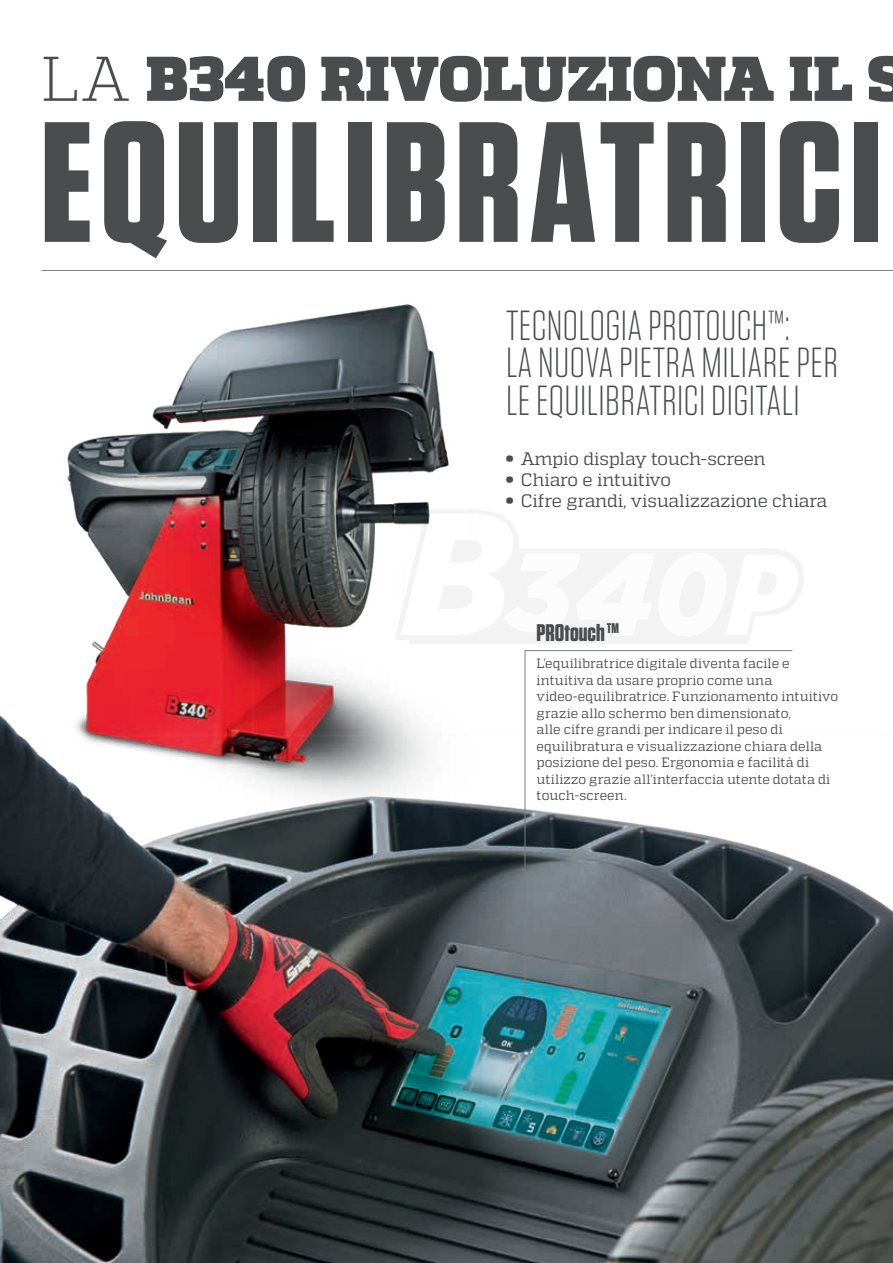
<style>
.page{position:relative;width:893px;height:1263px;background:#fff}
.page>*{position:absolute;margin:0;border:0;box-sizing:border-box;transform-origin:0 0}
.t1{font:700 171px "Tungsten";letter-spacing:.04em;color:#4b4c4d}
.t2{font:900 63px "Quadon";color:#4b4c4d}
.t3{font:300 42px/37.5px "Tungsten";letter-spacing:.01em;color:#4b4c4d}
.t4{font:700 24px "Tungsten";color:#4b4c4d}
.t5{font:18px "Quadon";letter-spacing:-.01em;color:#4b4c4d}
.t6{font:13.5px/16.5px "Quadon";letter-spacing:.005em;color:#4b4c4d}
.s1{font-weight:300}
</style>
<div class="page">
<svg style="left:473px;top:510px;width:331px;height:134px;fill:#f3f3f3"></svg>
<svg style="left:473px;top:513px;width:325px;height:123px"></svg>
<hr style="left:42px;top:270px;width:851px;height:1px;background:#7c7f82">
<img style="left:67px;top:304px;width:406px;height:400px">
<img style="left:0;top:704px;width:893px;height:559px">
<svg style="left:524px;top:650px;width:269px;height:344px"></svg>
<svg style="left:523px;top:992px;width:4px;height:4px"></svg>
<h2 class="t2" style="left:41px;top:41px;width:868px"><span class="s1">LA</span> B340 RIVOLUZIONA IL S</h2>
<h1 class="t1" style="left:41px;top:91px;width:843px">EQUILIBRATRICI</h1>
<h3 class="t3" style="left:506px;top:307px;width:334px">TECNOLOGIAPROTOUCH™:<br>LANUOVAPIETRA MILIAREPER<br>LEEQUILIBRATRICIDIGITALI</h3>
<h3 class="t5" style="left:506px;top:449px;width:261px">• Ampio display touch-screen</h3>
<h3 class="t5" style="left:506px;top:470px;width:166px">• Chiaro e intuitivo</h3>
<h3 class="t5" style="left:506px;top:491px;width:323px">• Cifre grandi, visualizzazione chiara</h3>
<h3 class="t4" style="left:537px;top:620px;width:84px">PROtouch<sup>TM</sup></h3>
<p class="t6" style="left:537px;top:655px;width:303px">L’equilibratrice digitale diventa facile e intuitiva da usare proprio come una video-equilibratrice. Funzionamento intuitivo grazie allo schermo ben dimensionato,<br>alle cifre grandi per indicare il peso di equilibratura e visualizzazione chiara della posizione del peso. Ergonomia e facilità di utilizzo grazie all’interfaccia utente dotata di touch-screen.</p>
</div>
